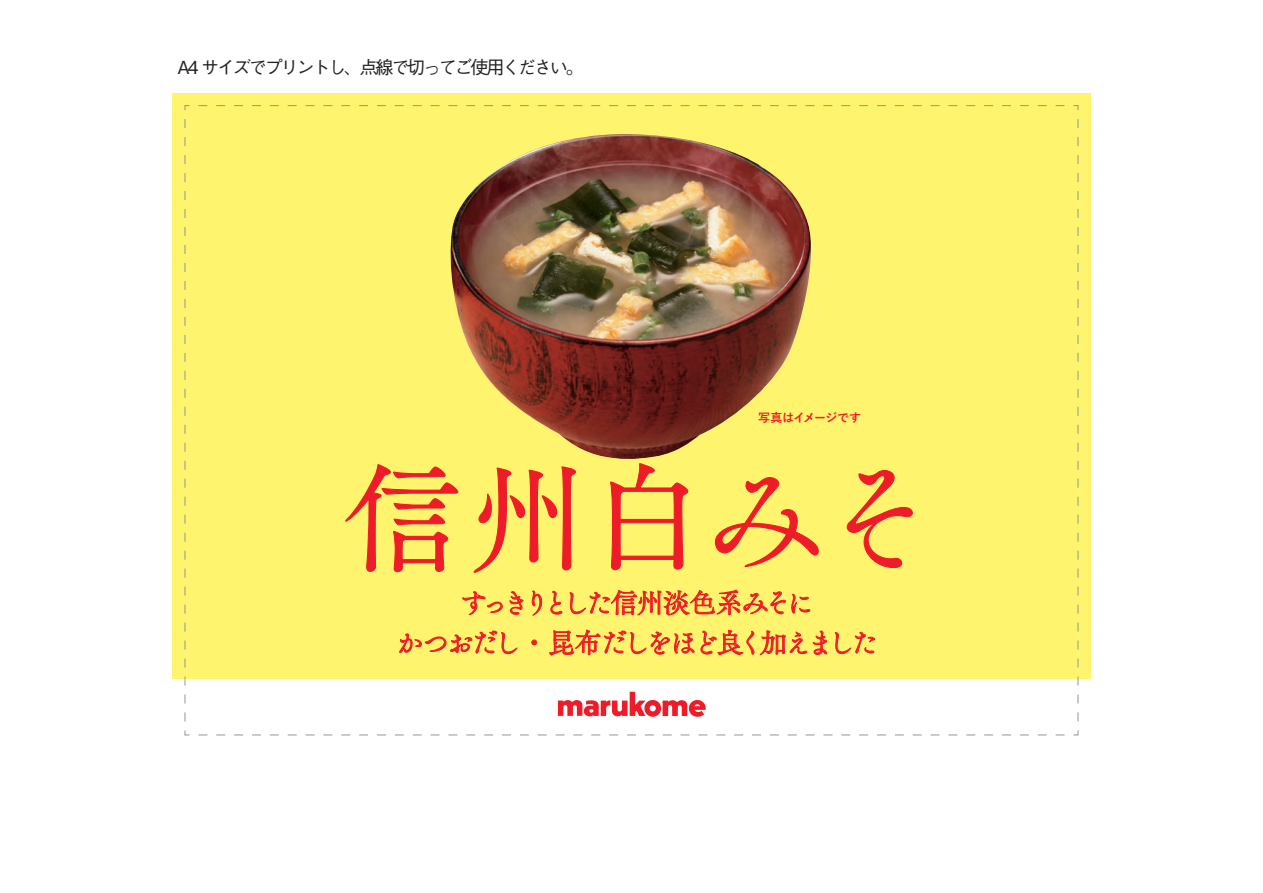
<style>
.page{position:relative;width:1263px;height:893px;background:#fff}
.page>*{position:absolute;margin:0;border:0;box-sizing:border-box;transform-origin:0 0}
.t1{font:120px "Tsuku Old Min Pro R";letter-spacing:-.025em;color:#ee1c28}
.t2{font:27.3px/39.9px "Tsuku Old Min Pro R";letter-spacing:-.135em;color:#ee1c28;text-align:center}
.t3{font:500 18px "Gothic BBB Pro";letter-spacing:-.12em;color:#231f20}
.t4{font:700 12px "Yu Go";letter-spacing:-.035em;color:#ee1c28}
</style>
<div class="page">
<svg style="left:558px;top:692px;width:148px;height:25px"></svg>
<div style="left:172px;top:93px;width:919px;height:586px;background:#fff46d"></div>
<img style="left:450px;top:134px;width:361px;height:325px">
<svg style="left:462px;top:591px;width:41px;height:24px"></svg>
<svg style="left:509px;top:591px;width:14px;height:24px"></svg>
<svg style="left:532px;top:590px;width:10px;height:26px"></svg>
<svg style="left:399px;top:630px;width:118px;height:24px"></svg>
<svg style="left:532px;top:640px;width:5px;height:5px"></svg>
<svg style="left:549px;top:589px;width:278px;height:67px"></svg>
<svg style="left:835px;top:631px;width:40px;height:23px"></svg>
<svg style="left:345px;top:464px;width:114px;height:109px"></svg>
<svg style="left:473px;top:467px;width:103px;height:106px"></svg>
<svg style="left:610px;top:463px;width:79px;height:108px"></svg>
<svg style="left:714px;top:477px;width:105px;height:90px"></svg>
<svg style="left:846px;top:470px;width:67px;height:99px"></svg>
<svg style="left:1073px;top:119px;width:6px;height:617px"></svg>
<svg style="left:184px;top:730px;width:880px;height:6px"></svg>
<svg style="left:184px;top:105px;width:6px;height:616px"></svg>
<svg style="left:198px;top:105px;width:881px;height:5px"></svg>
<p class="t3" style="left:177px;top:53px;width:408px">A4 サイズでプリントし、点線で切ってご使用ください。</p>
<p class="t4" style="left:758px;top:411px;width:104px">写真はイメージです</p>
<h1 class="t1" style="left:344px;top:428px;width:595px">信州白みそ</h1>
<p class="t2" style="left:396px;top:583px;width:483px">すっきりとした信州淡色系みそに<br>かつおだし・昆布だしをほど良く加えました</p>
</div>
